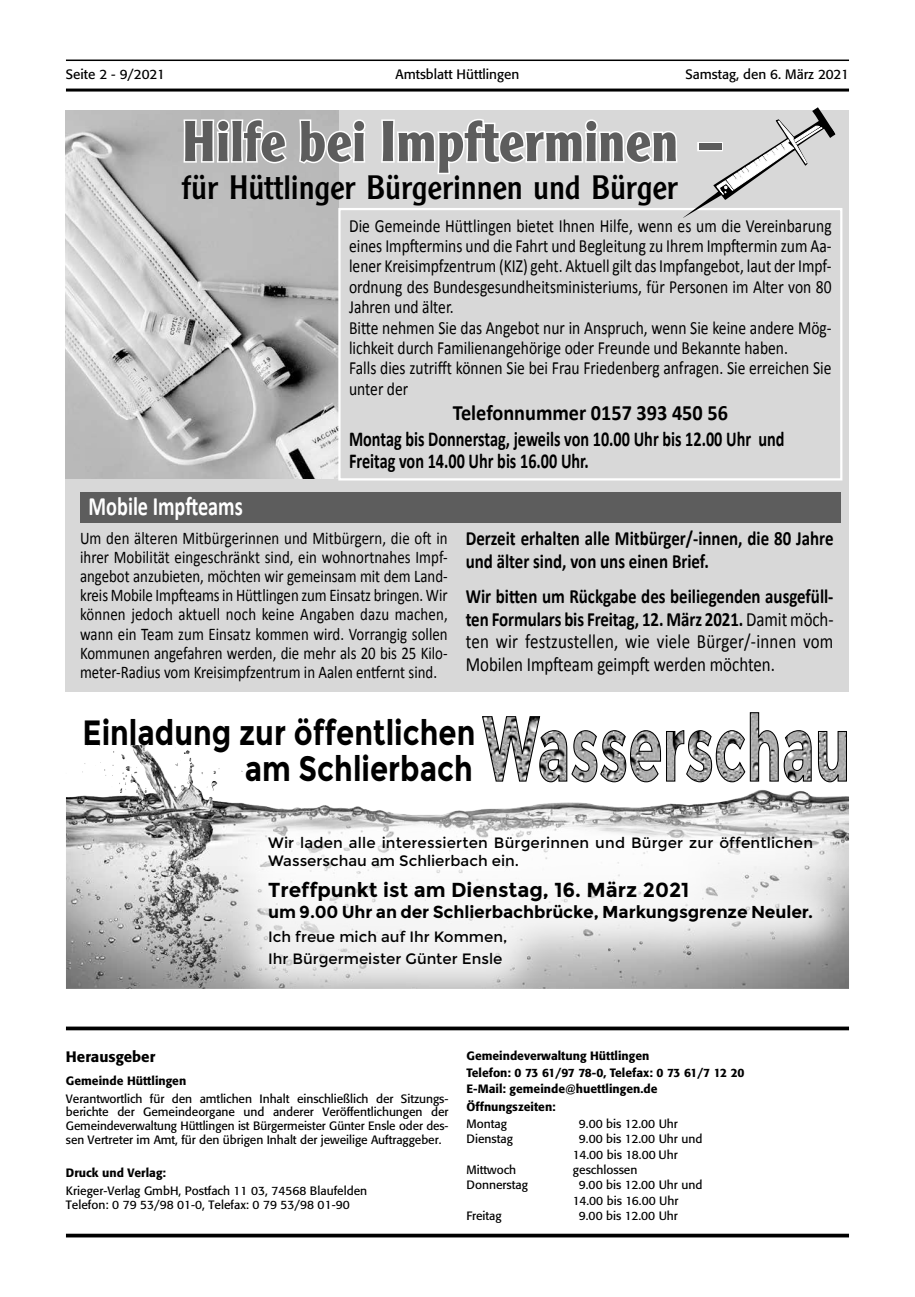
<style>
.page{position:relative;width:915px;height:1297px;background:#fff}
.page>*{position:absolute;margin:0;border:0;box-sizing:border-box;transform-origin:0 0}
.t1{font:700 60.3px "Clear Gothic";color:#5d5d5d;scale:.91 1}
.t2{font:35.4px "Clear Gothic";letter-spacing:-.005em;color:#000}
.t3{font:700 35.1px/35.8px "Montserrat";color:#000;text-align:right;scale:.83 1}
.t4{font:700 26.55px "Calibri";color:#fff;scale:.76 1}
.t5{font:700 21.9px "Calibri";color:#000;scale:.93 1}
.t6{font:700 21.3px/22.2px "Calibri";color:#000;scale:.76 1}
.t7{font:20.25px/22.5px "Calibri";color:#000;text-align:justify;scale:.83 1}
.t8{font:700 20.25px/22.5px "Calibri";color:#000;scale:.83 1}
.t9{font:700 20.25px "Montserrat";color:#000}
.t10{font:18.6px/20.4px "Calibri";color:#000;scale:.83 1}
.t11{font:17.85px/19.2px "Calibri";color:#000;text-align:justify;scale:.83 1}
.t12{font:700 17.25px "Montserrat";letter-spacing:-.01em;color:#000}
.t13{font:15px/18px "Montserrat";color:#000}
.t14{font:500 15px "Formata";color:#000}
.t15{font:13.5px "Formata";color:#000}
.t16{font:12px/13.8px "Formata";color:#000}
.t17{font:500 12px/17.4px "Formata";color:#000}
.s1{font-weight:700}
</style>
<div class="page">
<hr style="left:66px;top:60px;width:782px;height:1px;background:#000">
<hr style="left:66px;top:89px;width:782px;height:3px;background:#000">
<svg style="left:66px;top:1026px;width:782px;height:4px;fill:#000"></svg>
<hr style="left:66px;top:1234px;width:782px;height:3px;background:#000">
<div style="left:66px;top:111px;width:782px;height:581px;background:#d8d8d8"></div>
<img style="left:66px;top:111px;width:272px;height:367px">
<svg style="left:182px;top:117px;width:107px;height:48px"></svg>
<svg style="left:297px;top:118px;width:69px;height:47px"></svg>
<div style="left:338px;top:208px;width:504px;height:272px;border:2px solid #fff"></div>
<svg style="left:379px;top:107px;width:456px;height:111px"></svg>
<div style="left:80px;top:492px;width:760px;height:30px;background:#5d5d5d"></div>
<img style="left:66px;top:745px;width:177px;height:244px">
<div style="left:220px;top:789px;width:639px;height:226px;background:#fff;opacity:.75"></div>
<svg style="left:482px;top:712px;width:365px;height:71px"></svg>
<p class="t15" style="left:66px;top:66px;width:101px">Seite 2 - 9/2021</p>
<p class="t15" style="left:395px;top:66px;width:125px">Amtsblatt Hüttlingen</p>
<p class="t15" style="left:685px;top:66px;width:165px">Samstag, den 6. März 2021</p>
<h1 class="t1" style="left:182px;top:107px;width:598px">Hilfe bei Impfterminen –</h1>
<h2 class="t2" style="left:182px;top:167px;width:498px">für Hüttlinger Bürgerinnen und Bürger</h2>
<p class="t10" style="left:349px;top:214px;width:582px">Die Gemeinde Hüttlingen bietet Ihnen Hilfe, wenn es um die Vereinbarung eines Impftermins und die Fahrt und Begleitung zu Ihrem Impftermin zum Aa&shy;lener Kreisimpfzentrum (KIZ) geht. Aktuell gilt das Impfangebot, laut der Impf&shy;ordnung des Bundesgesundheitsministeriums, für Personen im Alter von 80<br>Jahren und älter.<br>Bitte nehmen Sie das Angebot nur in Anspruch, wenn Sie keine andere Mög&shy;lichkeit durch Familienangehörige oder Freunde und Bekannte haben.<br>Falls dies zutrifft können Sie bei Frau Friedenberg anfragen. Sie erreichen Sie unter der</p>
<h3 class="t5" style="left:452px;top:399px;width:297px">Telefonnummer 0157 393 450 56</h3>
<h3 class="t6" style="left:349px;top:427px;width:574px">Montag bis Donnerstag, jeweils von 10.00 Uhr bis 12.00 Uhr und<br>Freitag von 14.00 Uhr bis 16.00 Uhr.</h3>
<h3 class="t4" style="left:88px;top:490px;width:204px">Mobile Impfteams</h3>
<p class="t11" style="left:80px;top:527px;width:444px">Um den älteren Mitbürgerinnen und Mitbürgern, die oft in ihrer Mobilität eingeschränkt sind, ein wohnortnahes Impf&shy;angebot anzubieten, möchten wir gemeinsam mit dem Land&shy;kreis Mobile Impfteams in Hüttlingen zum Einsatz bringen. Wir können jedoch aktuell noch keine Angaben dazu machen, wann ein Team zum Einsatz kommen wird. Vorrangig sollen Kommunen angefahren werden, die mehr als 20 bis 25 Kilo&shy;meter-Radius vom Kreisimpfzentrum in Aalen entfernt sind.</p>
<h3 class="t8" style="left:465px;top:526px;width:444px">Derzeit erhalten alle Mitbürger/-innen, die 80 Jahre und älter sind, von uns einen Brief.</h3>
<h3 class="t7" style="left:465px;top:584px;width:444px"><span class="s1">Wir bitten um Rückgabe des beiliegenden ausgefüll&shy;ten Formulars bis Freitag, 12. März 2021.</span> Damit möch&shy;ten wir festzustellen, wie viele Bürger/-innen vom Mobilen Impfteam geimpft werden möchten.</h3>
<h3 class="t3" style="left:82px;top:715px;width:474px">Einladung zur öffentlichen am Schlierbach</h3>
<p class="t13" style="left:268px;top:834px;width:546px">Wir laden alle interessierten Bürgerinnen und Bürger zur öffentlichen<br>Wasserschau am Schlierbach ein.</p>
<h3 class="t9" style="left:268px;top:878px;width:422px">Treffpunkt ist am Dienstag, 16. März 2021</h3>
<h3 class="t12" style="left:268px;top:901px;width:546px">um 9.00 Uhr an der Schlierbachbrücke, Markungsgrenze Neuler.</h3>
<p class="t13" style="left:268px;top:926px;width:241px;line-height:22.2px">Ich freue mich auf Ihr Kommen,<br>Ihr Bürgermeister Günter Ensle</p>
<p class="t14" style="left:66px;top:1048px;width:91px">Herausgeber</p>
<p class="t17" style="left:66px;top:1071px;width:122px">Gemeinde Hüttlingen</p>
<p class="t16" style="left:66px;top:1091px;width:384px;text-align:justify">Verantwortlich für den amtlichen Inhalt einschließlich der Sitzungs&shy;berichte der Gemeindeorgane und anderer Veröffentlichungen der Gemeindeverwaltung Hüttlingen ist Bürgermeister Günter Ensle oder des&shy;sen Vertreter im Amt, für den übrigen Inhalt der jeweilige Auftraggeber.</p>
<p class="t17" style="left:66px;top:1164px;width:101px">Druck und Verlag:</p>
<p class="t16" style="left:66px;top:1184px;width:302px">Krieger-Verlag GmbH, Postfach 11 03, 74568 Blaufelden<br>Telefon: 0 79 53/98 01-0, Telefax: 0 79 53/98 01-90</p>
<p class="t17" style="left:466px;top:1047px;width:279px">Gemeindeverwaltung Hüttlingen<br>Telefon: 0 73 61/97 78-0, Telefax: 0 73 61/7 12 20</p>
<p class="t17" style="left:466px;top:1079px;width:192px;line-height:18px">E-Mail: gemeinde@huettlingen.de<br>Öffnungszeiten:</p>
<p class="t16" style="left:466px;top:1117px;width:42px">Montag</p>
<p class="t16" style="left:578px;top:1117px;width:100px">9.00 bis 12.00 Uhr</p>
<p class="t16" style="left:466px;top:1132px;width:48px">Dienstag</p>
<p class="t16" style="left:572px;top:1131px;width:131px;line-height:15.3px;text-indent:6px">9.00 bis 12.00 Uhr und<br>14.00 bis 18.00 Uhr</p>
<p class="t16" style="left:466px;top:1163px;width:51px">Mittwoch</p>
<p class="t16" style="left:572px;top:1163px;width:66px">geschlossen</p>
<p class="t16" style="left:466px;top:1178px;width:63px">Donnerstag</p>
<p class="t16" style="left:572px;top:1177px;width:131px;line-height:15.3px;text-indent:6px">9.00 bis 12.00 Uhr und<br>14.00 bis 16.00 Uhr</p>
<p class="t16" style="left:466px;top:1209px;width:37px">Freitag</p>
<p class="t16" style="left:578px;top:1209px;width:100px">9.00 bis 12.00 Uhr</p>
</div>
